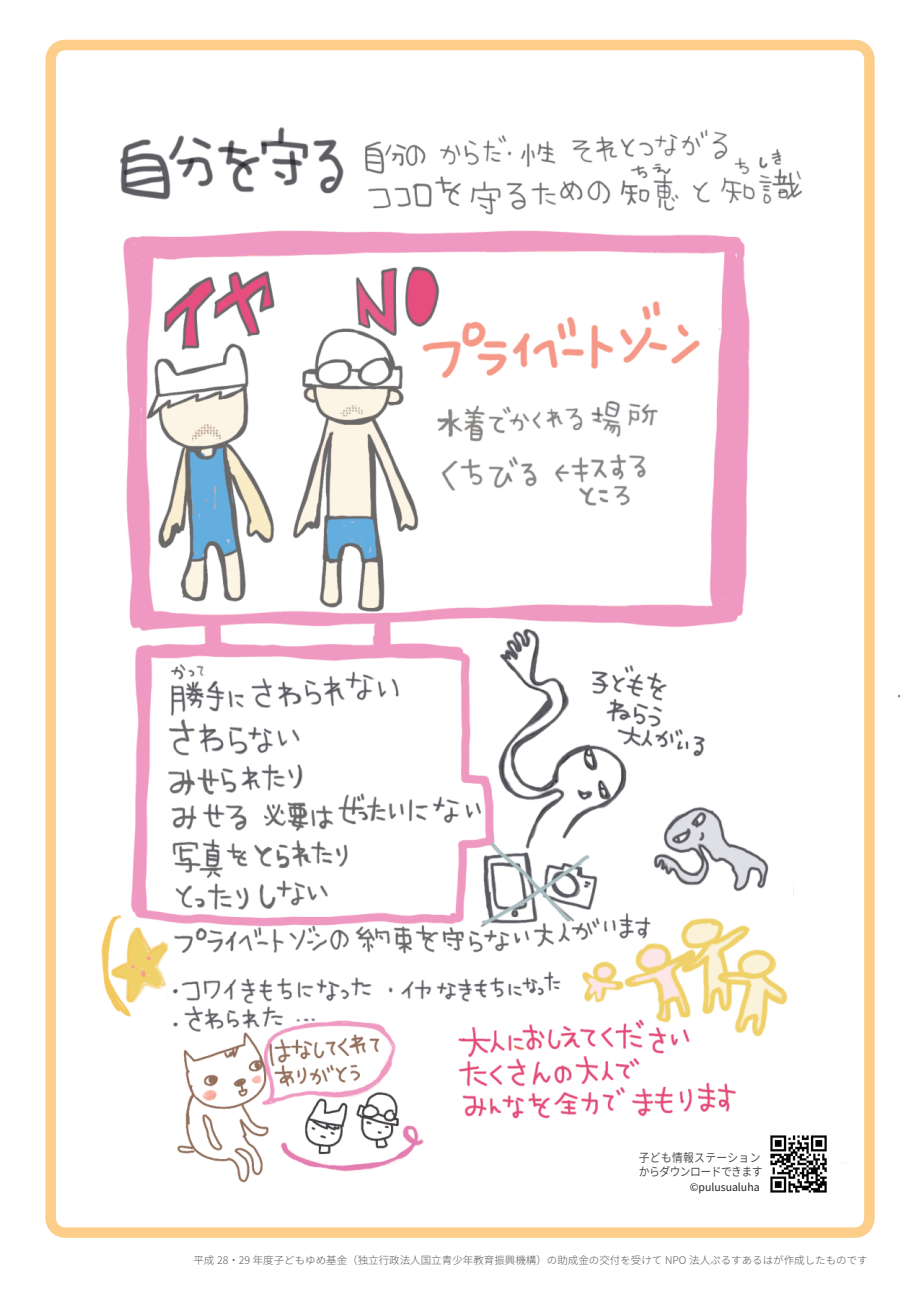
<style>
.page{position:relative;width:919px;height:1289px;background:#fff}
.page>*{position:absolute;margin:0;border:0;box-sizing:border-box;transform-origin:0 0}
.t1{font:600 12px/13.5px "Noto Sans CJ Kjp";letter-spacing:-.05em;color:#3e3e3f;scale:.9 1}
.t2{font:300 10.5px "Noto Sans CJ Kjp";color:#57585a}
.t3{font:10.5px "Noto Sans CJ Kjp";color:#231f20}
</style>
<div class="page">
<img style="left:101px;top:64px;width:797px;height:1133px">
<img style="left:767px;top:1132px;width:61px;height:63px">
<div style="left:45px;top:40px;width:829px;height:1197px;border:10px solid #fdcd8a;border-radius:14px"></div>
<p class="t1" style="left:639px;top:1151px;width:139px">子ども情報ステーションからダウンロードできます</p>
<p class="t3" style="left:689px;top:1181px;width:71px">©pulusualuha</p>
<p class="t2" style="left:193px;top:1254px;width:675px">平成 28・29 年度子どもゆめ基金（独立行政法人国立青少年教育振興機構）の助成金の交付を受けて NPO 法人ぷるすあるはが作成したものです</p>
</div>
